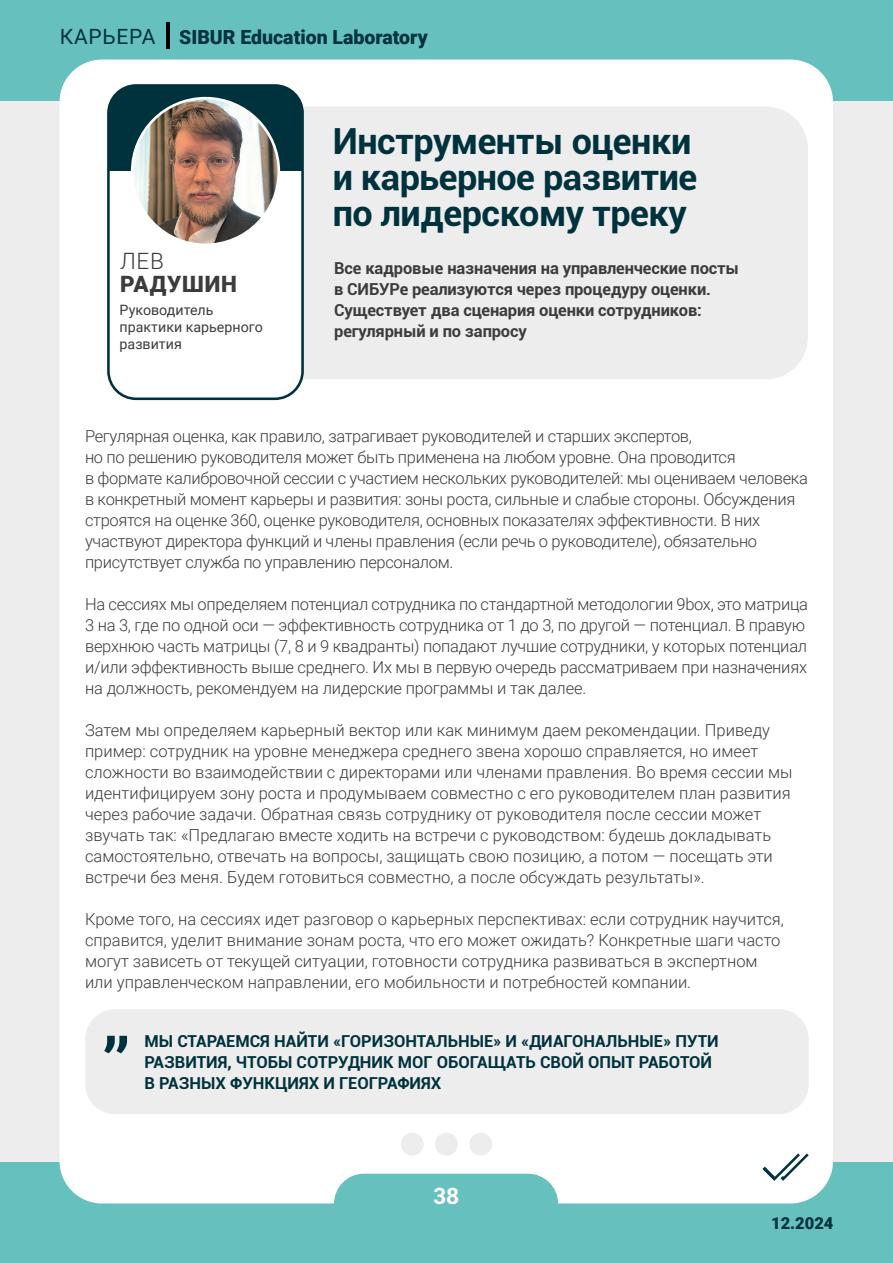
<style>
.page{position:relative;width:893px;height:1263px;background:#ededed}
.page>*{position:absolute;margin:0;border:0;box-sizing:border-box;transform-origin:0 0}
.t1{font:700 36px/36px "Roboto";letter-spacing:-.015em;color:#00323d}
.t2{font:900 22.5px "Roboto";letter-spacing:.035em;color:#3c3c3b}
.t3{font:300 22.5px "Roboto";color:#3c3c3b}
.t4{font:700 22.5px "Roboto";color:#fff}
.t5{font:900 19.5px "Roboto";color:#00323d}
.t6{font:300 16.5px/21px "Roboto";letter-spacing:-.01em;color:#3c3c3b}
.t7{font:700 16.5px/21px "Roboto";letter-spacing:-.01em;color:#3c3c3b}
.t8{font:700 16.5px/21px "Roboto";color:#00323d}
.t9{font:900 16.5px "Roboto";color:#00323d}
.t10{font:14.25px/17.1px "Roboto";color:#3c3c3b}
.s1{font-weight:400;font-size:21px}
</style>
<div class="page">
<div style="left:0;top:0;width:893px;height:100px;background:#66c1be"></div>
<div style="left:0;top:1163px;width:893px;height:100px;background:#66c1be"></div>
<div style="left:60px;top:60px;width:773px;height:1143px;background:#fff;border-radius:43px"></div>
<div style="left:334px;top:1174px;width:224px;height:59px;background:#66c1be;border-radius:30px"></div>
<div style="left:469px;top:1133px;width:23px;height:22px;background:#ededed;border-radius:50%"></div>
<div style="left:435px;top:1133px;width:23px;height:22px;background:#ededed;border-radius:50%"></div>
<div style="left:401px;top:1133px;width:23px;height:22px;background:#ededed;border-radius:50%"></div>
<svg style="left:762px;top:1153px;width:47px;height:28px"></svg>
<hr style="left:166px;top:23px;width:4px;height:26px;background:#000">
<div style="left:139px;top:106px;width:669px;height:273px;background:#ededed;border-radius:43px"></div>
<div style="left:108px;top:85px;width:195px;height:314px;background:#00323d;border-radius:28px"></div>
<div style="left:111px;top:171px;width:189px;height:228px;background:#fff"></div>
<div style="left:107px;top:84px;width:197px;height:316px;border:3px solid #00323d;border-radius:28px"></div>
<img style="left:132px;top:99px;width:147px;height:146px">
<div style="left:131px;top:97px;width:149px;height:149px;border:3px solid #fff;border-radius:50%"></div>
<div style="left:85px;top:1009px;width:724px;height:105px;background:#ededed;border-radius:30px"></div>
<svg style="left:104px;top:1036px;width:23px;height:17px"></svg>
<p class="t5" style="left:60px;top:23px;width:369px"><span class="s1">КАРЬЕРА</span> SIBUR Education Laboratory</p>
<h2 class="t3" style="left:120px;top:245px;width:45px">ЛЕВ</h2>
<h2 class="t2" style="left:120px;top:268px;width:119px">РАДУШИН</h2>
<p class="t10" style="left:120px;top:301px;width:145px">Руководитель практики карьерного развития</p>
<h1 class="t1" style="left:333px;top:121px;width:366px">Инструменты оценки и карьерное развитие по лидерскому треку</h1>
<p class="t7" style="left:334px;top:257px;width:407px">Все кадровые назначения на управленческие посты в СИБУРе реализуются через процедуру оценки.<br>Существует два сценария оценки сотрудников: регулярный и по запросу</p>
<p class="t6" style="left:85px;top:425px;width:724px">Регулярная оценка, как правило, затрагивает руководителей и старших экспертов,<br>но по решению руководителя может быть применена на любом уровне. Она проводится<br>в формате калибровочной сессии с участием нескольких руководителей: мы оцениваем человека в конкретный момент карьеры и развития: зоны роста, сильные и слабые стороны. Обсуждения строятся на оценке 360, оценке руководителя, основных показателях эффективности. В них участвуют директора функций и члены правления (если речь о руководителе), обязательно присутствует служба по управлению персоналом.</p>
<p class="t6" style="left:85px;top:593px;width:724px">На сессиях мы определяем потенциал сотрудника по стандартной методологии 9box, это матрица 3 на 3, где по одной оси — эффективность сотрудника от 1 до 3, по другой — потенциал. В правую верхнюю часть матрицы (7, 8 и 9 квадранты) попадают лучшие сотрудники, у которых потенциал и/или эффективность выше среднего. Их мы в первую очередь рассматриваем при назначениях на должность, рекомендуем на лидерские программы и так далее.</p>
<p class="t6" style="left:85px;top:719px;width:709px">Затем мы определяем карьерный вектор или как минимум даем рекомендации. Приведу пример: сотрудник на уровне менеджера среднего звена хорошо справляется, но имеет сложности во взаимодействии с директорами или членами правления. Во время сессии мы идентифицируем зону роста и продумываем совместно с его руководителем план развития через рабочие задачи. Обратная связь сотруднику от руководителя после сессии может звучать так: «Предлагаю вместе ходить на встречи с руководством: будешь докладывать самостоятельно, отвечать на вопросы, защищать свою позицию, а потом — посещать эти встречи без меня. Будем готовиться совместно, а после обсуждать результаты».</p>
<p class="t6" style="left:85px;top:908px;width:700px">Кроме того, на сессиях идет разговор о карьерных перспективах: если сотрудник научится, справится, уделит внимание зонам роста, что его может ожидать? Конкретные шаги часто могут зависеть от текущей ситуации, готовности сотрудника развиваться в экспертном или управленческом направлении, его мобильности и потребностей компании.</p>
<p class="t8" style="left:145px;top:1030px;width:576px">МЫ СТАРАЕМСЯ НАЙТИ «ГОРИЗОНТАЛЬНЫЕ» И «ДИАГОНАЛЬНЫЕ» ПУТИ<br>РАЗВИТИЯ, ЧТОБЫ СОТРУДНИК МОГ ОБОГАЩАТЬ СВОЙ ОПЫТ РАБОТОЙ<br>В РАЗНЫХ ФУНКЦИЯХ И ГЕОГРАФИЯХ</p>
<h2 class="t4" style="left:433px;top:1180px;width:27px">38</h2>
<p class="t9" style="left:771px;top:1212px;width:64px">12.2024</p>
</div>
